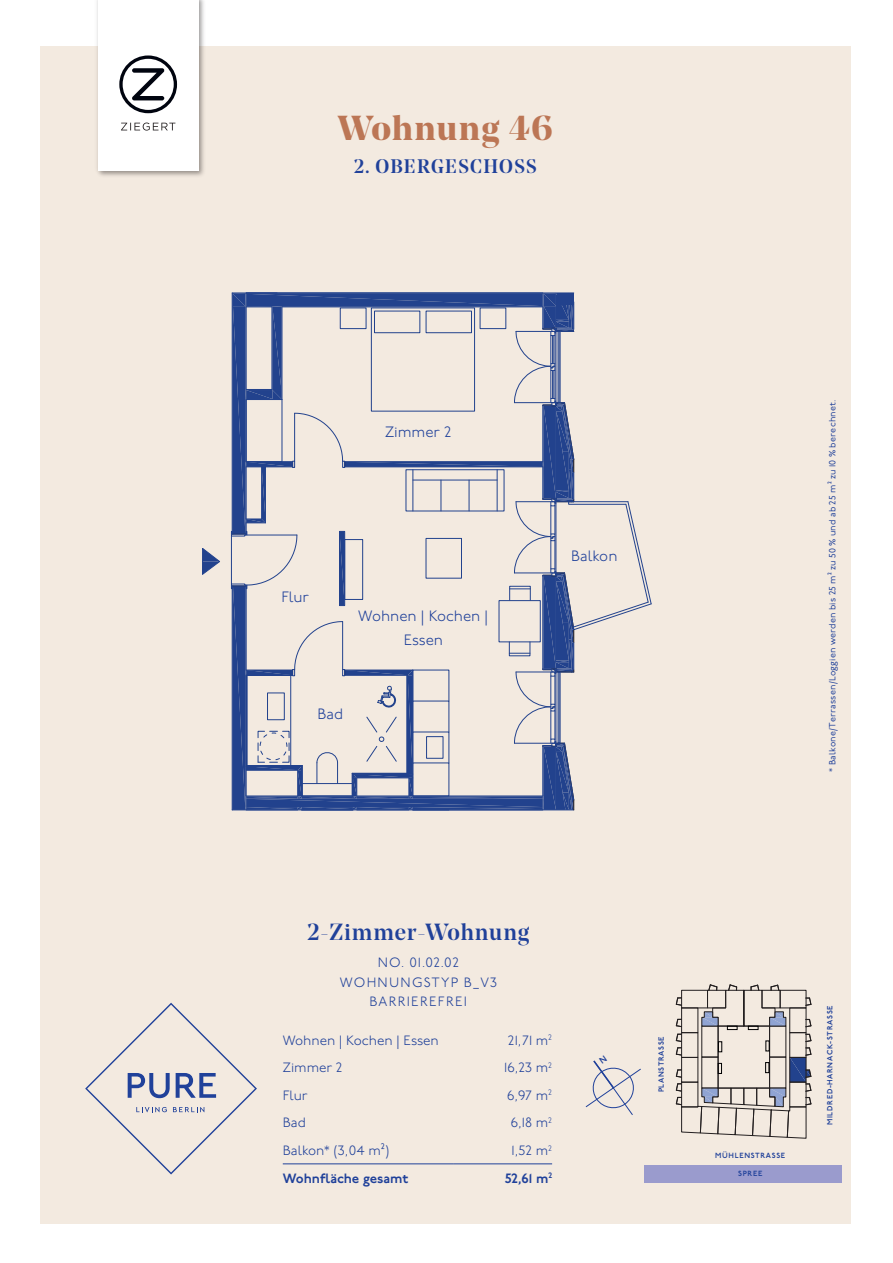
<style>
.page{position:relative;width:893px;height:1263px;background:#fff}
.page>*{position:absolute;margin:0;border:0;box-sizing:border-box;transform-origin:0 0}
.t1{font:700 34.5px "Noe Display";letter-spacing:.04em;color:#bc7655}
.t2{font:500 23.25px "Noe Display";letter-spacing:.04em;color:#20419a}
.t3{font:500 19.5px "Noe Display";letter-spacing:.07em;color:#20419a}
.t4{font:300 15px/24px "P22 Underground";color:#20419a;text-align:center}
.t5{font:300 13.5px "P22 Underground";color:#20419a}
.t6{font:300 13.5px/19.5px "P22 Underground";letter-spacing:.09em;color:#20419a;text-align:center}
.t7{font:600 13.5px "P22 Underground";color:#20419a}
.t8{font:9px "P22 Underground";letter-spacing:.03em;color:#20419a}
.t9{font:600 7.5px "P22 Underground";letter-spacing:.09em;color:#20419a}
</style>
<div class="page">
<div style="left:40px;top:46px;width:810px;height:1178px;background:#f3eae0"></div>
<img style="left:97px;top:0;width:107px;height:176px">
<div style="left:98px;top:0;width:100px;height:171px;background:#fff"></div>
<svg style="left:121px;top:123px;width:54px;height:8px"></svg>
<svg style="left:119px;top:55px;width:58px;height:58px"></svg>
<div style="left:644px;top:1165px;width:198px;height:18px;background:#9a9bcd"></div>
<svg style="left:85px;top:1003px;width:172px;height:171px"></svg>
<svg style="left:676px;top:985px;width:135px;height:153px"></svg>
<svg style="left:202px;top:548px;width:18px;height:27px"></svg>
<svg style="left:231px;top:293px;width:421px;height:518px"></svg>
<hr style="left:283px;top:1163px;width:170px;height:1px;background:#20419a">
<hr style="left:453px;top:1163px;width:99px;height:1px;background:#20419a">
<svg style="left:585px;top:1060px;width:56px;height:55px"></svg>
<h1 class="t1" style="left:338px;top:106px;width:217px">Wohnung 46</h1>
<h3 class="t3" style="left:354px;top:154px;width:185px">2. OBERGESCHOSS</h3>
<p class="t4" style="left:385px;top:421px;width:68px">Zimmer 2</p>
<p class="t4" style="left:281px;top:585px;width:29px">Flur</p>
<p class="t4" style="left:358px;top:604px;width:132px">Wohnen | Kochen |<br>Essen</p>
<p class="t4" style="left:318px;top:702px;width:27px">Bad</p>
<p class="t4" style="left:571px;top:545px;width:48px">Balkon</p>
<p class="t8" style="left:827px;top:772px;width:374px;rotate:-90deg">* Balkone/Terrassen/Loggien werden bis 25 m² zu 50 % und ab 25 m² zu 10 % berechnet.</p>
<h2 class="t2" style="left:307px;top:918px;width:224px">2-Zimmer-Wohnung</h2>
<p class="t6" style="left:340px;top:954px;width:159px">NO. 01.02.02<br>WOHNUNGSTYP B_V3<br>BARRIEREFREI</p>
<p class="t5" style="left:283px;top:1032px;width:158px">Wohnen | Kochen | Essen</p>
<p class="t5" style="left:508px;top:1032px;width:46px">21,71 m<sup>2</sup></p>
<p class="t5" style="left:283px;top:1060px;width:61px">Zimmer 2</p>
<p class="t5" style="left:504px;top:1060px;width:49px">16,23 m<sup>2</sup></p>
<p class="t5" style="left:283px;top:1088px;width:27px">Flur</p>
<p class="t5" style="left:507px;top:1088px;width:47px">6,97 m<sup>2</sup></p>
<p class="t5" style="left:283px;top:1115px;width:25px">Bad</p>
<p class="t5" style="left:511px;top:1115px;width:43px">6,18 m<sup>2</sup></p>
<p class="t5" style="left:283px;top:1143px;width:108px">Balkon* (3,04 m²)</p>
<p class="t5" style="left:512px;top:1143px;width:42px">1,52 m<sup>2</sup></p>
<p class="t7" style="left:283px;top:1170px;width:127px">Wohnfläche gesamt</p>
<p class="t7" style="left:505px;top:1170px;width:49px">52,61 m<sup>2</sup></p>
<p class="t9" style="left:657px;top:1092px;width:58px;rotate:-90deg">PLANSTRASSE</p>
<p class="t9" style="left:715px;top:1151px;width:72px">MÜHLENSTRASSE</p>
<p class="t9" style="left:738px;top:1169px;width:26px">SPREE</p>
<p class="t9" style="left:826px;top:1125px;width:121px;rotate:-90deg">MILDRED-HARNACK-STRASSE</p>
</div>
